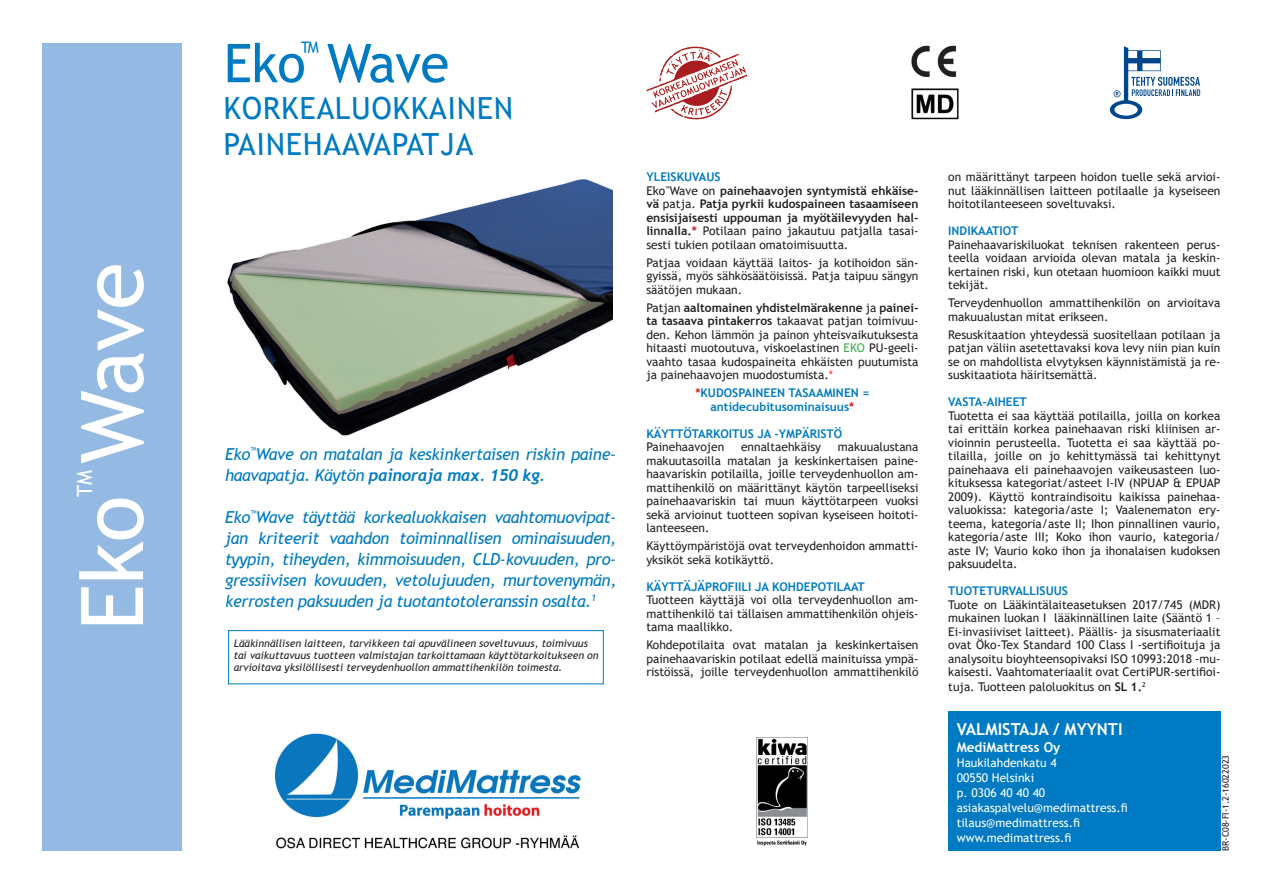
<style>
.page{position:relative;width:1263px;height:893px;background:#fff}
.page>*{position:absolute;margin:0;border:0;box-sizing:border-box;transform-origin:0 0}
.t1{font:86.55px "Trebuchet MS";letter-spacing:-.01em;color:#fff}
.t2{font:53.4px "Trebuchet MS";letter-spacing:-.01em;color:#007ac2}
.t3{font:30.45px/36.6px "Trebuchet MS";letter-spacing:.03em;color:#007ac2}
.t4{font:21px "Trebuchet MS";color:#fff}
.t5{font:italic 16.5px/21px "Trebuchet MS";letter-spacing:-.02em;color:#007ac2}
.t6{font:700 16.5px "Trebuchet MS";color:#fff}
.t7{font:700 13.5px "Trebuchet MS";color:#fff}
.t8{font:12px/13.5px "Trebuchet MS";color:#231f20;text-align:justify}
.t9{font:700 12px/13.5px "Trebuchet MS";color:#231f20}
.t10{font:700 12px/13.5px "Trebuchet MS";color:#007ac2;text-align:center}
.t11{font:12px/15px "Trebuchet MS";color:#fff}
.t12{font:italic 10.5px/12px "Trebuchet MS";color:#231f20}
.t13{font:9px "Trebuchet MS";color:#231f20}
.s1{font-family:"Trebuchet";font-weight:700}
.s2{color:#007ac2}
.s3{font-weight:400}
.s4{color:#d1232a}
.s5{font-weight:700}
.s6{color:#40ae49}
.s7{color:#ee3b32}
</style>
<div class="page">
<svg style="left:1110px;top:46px;width:90px;height:73px"></svg>
<img style="left:646px;top:46px;width:102px;height:74px">
<img style="left:911px;top:45px;width:48px;height:75px">
<div style="left:948px;top:711px;width:272px;height:139px;background:#007ac2"></div>
<img style="left:275px;top:733px;width:306px;height:116px">
<img style="left:757px;top:737px;width:51px;height:109px">
<div style="left:43px;top:43px;width:139px;height:807px;background:#94b9e2"></div>
<img style="left:227px;top:179px;width:386px;height:257px">
<div style="left:228px;top:630px;width:376px;height:54px;border:1px solid #007ac2"></div>
<h1 class="t1" style="left:58px;top:631px;width:370px;rotate:-90deg">Eko Wave</h1>
<h3 class="t4" style="left:71px;top:497px;width:28px;rotate:-90deg">TM</h3>
<h2 class="t2" style="left:224px;top:30px;width:227px">Eko<sup>™</sup> Wave</h2>
<h3 class="t3" style="left:224px;top:90px;width:291px">KORKEALUOKKAINEN<br>PAINEHAAVAPATJA</h3>
<h3 class="t5" style="left:225px;top:443px;width:393px">Eko<sup>™</sup>Wave on matalan ja keskinkertaisen riskin paine&shy;haavapatja. Käytön <span class="s1">painoraja max. 150 kg</span>.</h3>
<p class="t5" style="left:225px;top:506px;width:393px;text-align:justify">Eko<sup>™</sup>Wave täyttää korkealuokkaisen vaahtomuovipat&shy;jan kriteerit vaahdon toiminnallisen ominaisuuden, tyypin, tiheyden, kimmoisuuden, CLD-kovuuden, pro&shy;gressiivisen kovuuden, vetolujuuden, murtovenymän, kerrosten paksuuden ja tuotantotoleranssin osalta.<sup>1</sup></p>
<p class="t12" style="left:234px;top:638px;width:366px">Lääkinnällisen laitteen, tarvikkeen tai apuvälineen soveltuvuus, toimivuus tai vaikuttavuus tuotteen valmistajan tarkoittamaan käyttötarkoitukseen on arvioitava yksilöllisesti terveydenhuollon ammattihenkilön toimesta.</p>
<p class="t9" style="left:646px;top:170px;width:274px"><span class="s2">YLEISKUVAUS<br></span><span class="s3">Eko</span><sup>™</sup><span class="s3">Wave on</span> painehaavojen syntymistä ehkäise&shy;vä <span class="s3">patja.</span> Patja pyrkii kudospaineen tasaamiseen ensisijaisesti uppouman ja myötäilevyyden hal&shy;linnalla.<span class="s4">*</span> <span class="s3">Potilaan paino jakautuu patjalla tasai&shy;sesti tukien potilaan omatoimisuutta.</span></p>
<p class="t8" style="left:646px;top:256px;width:274px">Patjaa voidaan käyttää laitos- ja kotihoidon sän&shy;gyissä, myös sähkösäätöisissä. Patja taipuu sängyn säätöjen mukaan.</p>
<p class="t8" style="left:646px;top:301px;width:274px">Patjan <span class="s5">aaltomainen yhdistelmärakenne</span> ja <span class="s5">painei&shy;ta tasaava pintakerros</span> takaavat patjan toimivuu&shy;den. Kehon lämmön ja painon yhteisvaikutuksesta hitaasti muotoutuva, viskoelastinen <span class="s6">EKO</span> PU-geeli&shy;vaahto tasaa kudospaineita ehkäisten puutumista ja painehaavojen muodostumista.<span class="s7">*</span></p>
<p class="t10" style="left:695px;top:386px;width:176px"><span class="s4">*</span>KUDOSPAINEEN TASAAMINEN = antidecubitusominaisuus<span class="s4">*</span></p>
<p class="t10" style="left:646px;top:427px;width:197px">KÄYTTÖTARKOITUS JA -YMPÄRISTÖ</p>
<p class="t8" style="left:646px;top:440px;width:79px">Painehaavojen</p>
<p class="t8" style="left:741px;top:440px;width:82px">ennaltaehkäisy</p>
<p class="t8" style="left:646px;top:440px;width:274px;text-indent:192px">makuualustana makuutasoilla matalan ja keskinkertaisen paine&shy;haavariskin potilailla, joille terveydenhuollon am&shy;mattihenkilö on määrittänyt käytön tarpeelliseksi painehaavariskin tai muun käyttötarpeen vuoksi sekä arvioinut tuotteen sopivan kyseiseen hoitoti&shy;lanteeseen.</p>
<p class="t8" style="left:646px;top:539px;width:274px">Käyttöympäristöjä ovat terveydenhoidon ammatti&shy;yksiköt sekä kotikäyttö.</p>
<p class="t10" style="left:646px;top:580px;width:220px">KÄYTTÄJÄPROFIILI JA KOHDEPOTILAAT</p>
<p class="t8" style="left:646px;top:593px;width:274px">Tuotteen käyttäjä voi olla terveydenhuollon am&shy;mattihenkilö tai tällaisen ammattihenkilön ohjeis&shy;tama maallikko.</p>
<p class="t8" style="left:646px;top:638px;width:274px">Kohdepotilaita ovat matalan ja keskinkertaisen painehaavariskin potilaat edellä mainituissa ympä&shy;ristöissä, joille terveydenhuollon ammattihenkilö</p>
<p class="t8" style="left:948px;top:170px;width:274px">on määrittänyt tarpeen hoidon tuelle sekä arvioi&shy;nut lääkinnällisen laitteen potilaalle ja kyseiseen hoitotilanteeseen soveltuvaksi.</p>
<p class="t10" style="left:948px;top:224px;width:72px">INDIKAATIOT</p>
<p class="t8" style="left:948px;top:238px;width:274px">Painehaavariskiluokat teknisen rakenteen perus&shy;teella voidaan arvioida olevan matala ja keskin&shy;kertainen riski, kun otetaan huomioon kaikki muut tekijät.</p>
<p class="t8" style="left:948px;top:296px;width:274px">Terveydenhuollon ammattihenkilön on arvioitava makuualustan mitat erikseen.</p>
<p class="t8" style="left:948px;top:328px;width:274px">Resuskitaation yhteydessä suositellaan potilaan ja patjan väliin asetettavaksi kova levy niin pian kuin se on mahdollista elvytyksen käynnistämistä ja re&shy;suskitaatiota häiritsemättä.</p>
<p class="t10" style="left:948px;top:395px;width:80px">VASTA-AIHEET</p>
<p class="t8" style="left:948px;top:409px;width:274px">Tuotetta ei saa käyttää potilailla, joilla on korkea tai erittäin korkea painehaavan riski kliinisen ar&shy;vioinnin perusteella. Tuotetta ei saa käyttää po&shy;tilailla, joille on jo kehittymässä tai kehittynyt painehaava eli painehaavojen vaikeusasteen luo&shy;kituksessa kategoriat/asteet I-IV (NPUAP &amp; EPUAP 2009). Käyttö kontraindisoitu kaikissa painehaa&shy;valuokissa: kategoria/aste I; Vaalenematon ery&shy;teema, kategoria/aste II; Ihon pinnallinen vaurio, kategoria/aste III; Koko ihon vaurio, kategoria/ aste IV; Vaurio koko ihon ja ihonalaisen kudoksen paksuudelta.</p>
<p class="t10" style="left:948px;top:584px;width:121px">TUOTETURVALLISUUS</p>
<p class="t8" style="left:948px;top:597px;width:274px">Tuote on Lääkintälaiteasetuksen 2017/745 (MDR) mukainen luokan I lääkinnällinen laite (Sääntö 1 – Ei-invasiiviset laitteet). Päällis- ja sisusmateriaalit ovat Öko-Tex Standard 100 Class I -sertifioituja ja analysoitu bioyhteensopivaksi ISO 10993:2018 -mu&shy;kaisesti. Vaahtomateriaalit ovat CertiPUR-sertifioi&shy;tuja. Tuotteen paloluokitus on <span class="s5">SL 1.</span><sup>2</sup></p>
<h3 class="t6" style="left:957px;top:719px;width:167px">VALMISTAJA / MYYNTI</h3>
<p class="t7" style="left:957px;top:738px;width:105px">MediMattress Oy</p>
<p class="t11" style="left:957px;top:755px;width:173px">Haukilahdenkatu 4<br>00550 Helsinki<br>p. 0306 40 40 40 asiakaspalvelu@medimattress.fi tilaus@medimattress.fi www.medimattress.fi</p>
<p class="t13" style="left:1220px;top:851px;width:98px;rotate:-90deg">BR-C08-FI-1.2-16022023</p>
</div>
